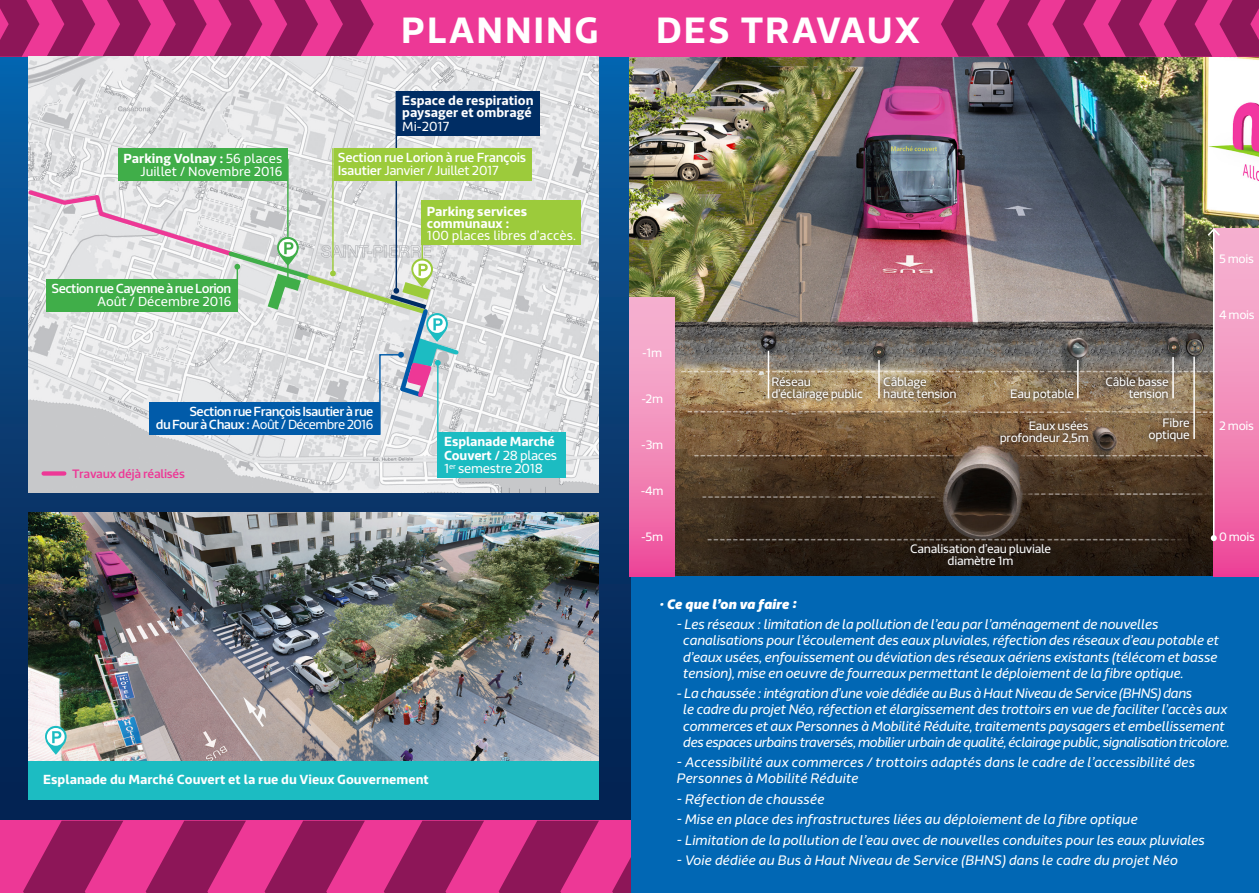
<style>
.page{position:relative;width:1259px;height:893px;background:#fff}
.page>*{position:absolute;margin:0;border:0;box-sizing:border-box;transform-origin:0 0}
.t1{font:700 36px "Riona Sans";letter-spacing:.05em;color:#fff}
.t2{font:italic 13.5px/16.2px "Riona Sans";letter-spacing:-.02em;color:#fff}
.t3{font:italic 13.5px/16.2px "Riona Sans";color:#fff}
.t4{font:italic 900 13.5px "Riona Sans";color:#fff}
.t5{font:700 12.9px/13.5px "Riona Sans";color:#fff}
.t6{font:12.9px/12.9px "Riona Sans";color:#fff;text-align:right}
.t7{font:500 12.9px/12.9px "Riona Sans";letter-spacing:-.05em;color:#fff;text-align:right}
.t8{font:500 12.9px/12.9px "Riona Sans";letter-spacing:-.025em;color:#fff}
.t9{font:12px/12px "Riona Sans";letter-spacing:-.025em;color:#fff;text-align:right}
.t10{font:500 12px "Riona Sans";letter-spacing:-.025em;color:#ed3896}
.s1{font-weight:700}
.s2{font-weight:400}
.s3{font-weight:500}
</style>
<div class="page">
<div style="left:0;top:43px;width:1259px;height:788px;background:linear-gradient(to bottom,#0a60a7,#051c47)"></div>
<div style="left:0;top:821px;width:1259px;height:72px;background:#ed3896"></div>
<svg style="left:612px;top:857px;width:19px;height:36px"></svg>
<svg style="left:499px;top:821px;width:100px;height:72px"></svg>
<svg style="left:384px;top:821px;width:100px;height:72px"></svg>
<svg style="left:265px;top:821px;width:100px;height:72px"></svg>
<svg style="left:146px;top:821px;width:100px;height:72px"></svg>
<svg style="left:23px;top:821px;width:100px;height:72px"></svg>
<div style="left:0;top:0;width:629px;height:57px;background:#ed3896"></div>
<svg style="left:325px;top:0;width:49px;height:57px"></svg>
<svg style="left:269px;top:0;width:49px;height:57px"></svg>
<svg style="left:214px;top:0;width:48px;height:57px"></svg>
<svg style="left:158px;top:0;width:49px;height:57px"></svg>
<svg style="left:102px;top:0;width:49px;height:57px"></svg>
<svg style="left:47px;top:0;width:48px;height:57px"></svg>
<svg style="left:0;top:0;width:40px;height:57px"></svg>
<div style="left:28px;top:512px;width:571px;height:287px;background:#1cbcc2"></div>
<img style="left:28px;top:512px;width:571px;height:249px">
<svg style="left:45px;top:726px;width:22px;height:29px"></svg>
<img style="left:629px;top:57px;width:630px;height:519px">
<div style="left:631px;top:576px;width:628px;height:317px;background:#0167b4"></div>
<img style="left:28px;top:57px;width:571px;height:435px">
<div style="left:119px;top:148px;width:169px;height:33px;background:#40ae49"></div>
<hr style="left:332px;top:148px;width:2px;height:125px;background:#9ccb3b">
<hr style="left:395px;top:91px;width:2px;height:200px;background:#002d64">
<hr style="left:287px;top:159px;width:2px;height:122px;background:#40ae49">
<div style="left:334px;top:148px;width:197px;height:33px;background:#9ccb3b"></div>
<div style="left:396px;top:91px;width:144px;height:45px;background:#002d64"></div>
<div style="left:421px;top:201px;width:160px;height:44px;background:#9ccb3b"></div>
<div style="left:437px;top:432px;width:129px;height:46px;background:#1cbcc2"></div>
<svg style="left:25px;top:187px;width:437px;height:249px;background:#bececc"></svg>
<div style="left:44px;top:471px;width:20px;height:5px;background:#ed3896"></div>
<svg style="left:767px;top:373px;width:100px;height:32px;background:#9e8660"></svg>
<svg style="left:879px;top:373px;width:81px;height:29px;background:#8f7959"></svg>
<svg style="left:1007px;top:385px;width:70px;height:20px"></svg>
<svg style="left:996px;top:417px;width:96px;height:31px;background:#72563b"></svg>
<div style="left:906px;top:539px;width:148px;height:30px;background:#241a12"></div>
<svg style="left:1145px;top:414px;width:48px;height:32px;background:#745b3f"></svg>
<svg style="left:1101px;top:373px;width:71px;height:30px;background:#806e57"></svg>
<hr style="left:1193px;top:357px;width:1px;height:82px;background:#fff">
<hr style="left:1172px;top:357px;width:1px;height:41px;background:#fff">
<hr style="left:1077px;top:360px;width:1px;height:38px;background:#fff">
<hr style="left:878px;top:360px;width:1px;height:38px;background:#fff">
<hr style="left:767px;top:351px;width:2px;height:47px;background:#fff">
<svg style="left:1213px;top:228px;width:46px;height:348px;background:#f28bbb"></svg>
<svg style="left:629px;top:297px;width:46px;height:279px;background:#f289b9"></svg>
<hr style="left:1213px;top:229px;width:1px;height:309px;background:#fff">
<svg style="left:1206px;top:227px;width:15px;height:10px"></svg>
<svg style="left:1210px;top:535px;width:6px;height:6px"></svg>
<div style="left:629px;top:0;width:630px;height:57px;background:#ed3896"></div>
<svg style="left:941px;top:0;width:48px;height:57px"></svg>
<svg style="left:996px;top:0;width:49px;height:57px"></svg>
<svg style="left:1052px;top:0;width:49px;height:57px"></svg>
<svg style="left:1108px;top:0;width:48px;height:57px"></svg>
<svg style="left:1164px;top:0;width:48px;height:57px"></svg>
<svg style="left:1219px;top:0;width:40px;height:57px"></svg>
<h1 class="t1" style="left:401px;top:7px;width:199px">PLANNING</h1>
<p class="t6" style="left:123px;top:152px;width:161px"><span class="s1">Parking Volnay :</span> 56 places<br>Juillet / Novembre 2016</p>
<p class="t7" style="left:52px;top:283px;width:181px">Section rue Cayenne à rue Lorion</p>
<p class="t6" style="left:97px;top:296px;width:136px">Août / Décembre 2016</p>
<p class="t5" style="left:402px;top:95px;width:133px;line-height:12px">Espace de respiration paysager et ombragé</p>
<p class="t6" style="left:402px;top:120px;width:49px">Mi-2017</p>
<p class="t8" style="left:338px;top:152px;width:190px">Section rue Lorion à rue François<br>Isautier <span class="s2">Janvier / Juillet 2017</span></p>
<p class="t5" style="left:427px;top:205px;width:102px;line-height:12px">Parking services communaux :</p>
<p class="t6" style="left:427px;top:229px;width:151px">100 places libres d’accès.</p>
<p class="t7" style="left:156px;top:405px;width:219px">Section rue François Isautier à rue<br>du Four à Chaux : <span class="s2">Août / Décembre 2016</span></p>
<p class="t10" style="left:72px;top:466px;width:114px">Travaux déjà réalisés</p>
<p class="t5" style="left:444px;top:435px;width:115px">Esplanade Marché<br>Couvert <span class="s3">/</span> <span class="s2">28 places<br>1</span><sup>er</sup> <span class="s2">semestre 2018</span></p>
<p class="t5" style="left:43px;top:773px;width:387px">Esplanade du Marché Couvert et la rue du Vieux Gouvernement</p>
<h1 class="t1" style="left:656px;top:7px;width:266px">DES TRAVAUX</h1>
<p class="t9" style="left:642px;top:347px;width:21px">-1m</p>
<p class="t9" style="left:641px;top:393px;width:23px">-2m</p>
<p class="t9" style="left:641px;top:439px;width:23px">-3m</p>
<p class="t9" style="left:641px;top:485px;width:24px">-4m</p>
<p class="t9" style="left:771px;top:376px;width:93px;text-align:left">Réseau d’éclairage public</p>
<p class="t9" style="left:883px;top:376px;width:75px;text-align:left">Câblage haute tension</p>
<p class="t9" style="left:1010px;top:388px;width:66px">Eau potable</p>
<p class="t9" style="left:1000px;top:420px;width:90px">Eaux usées profondeur 2,5m</p>
<p class="t9" style="left:1105px;top:376px;width:65px">Câble basse tension</p>
<p class="t9" style="left:1148px;top:417px;width:43px">Fibre optique</p>
<p class="t9" style="left:1219px;top:253px;width:36px">5 mois</p>
<p class="t9" style="left:1219px;top:309px;width:37px">4 mois</p>
<p class="t9" style="left:1219px;top:420px;width:36px">2 mois</p>
<p class="t9" style="left:641px;top:531px;width:23px">-5m</p>
<p class="t9" style="left:1219px;top:531px;width:37px">0 mois</p>
<p class="t9" style="left:910px;top:543px;width:143px;text-align:center">Canalisation d’eau pluviale diamètre 1m</p>
<p class="t4" style="left:659px;top:595px;width:139px">· Ce que l’on va faire :</p>
<p class="t2" style="left:682px;top:617px;width:537px;text-indent:-6px">- Les réseaux : limitation de la pollution de l’eau par l’aménagement de nouvelles canalisations pour l’écoulement des eaux pluviales, réfection des réseaux d’eau potable et d’eaux usées, enfouissement ou déviation des réseaux aériens existants (télécom et basse tension), mise en oeuvre de fourreaux permettant le déploiement de la fibre optique.</p>
<p class="t2" style="left:682px;top:686px;width:548px;text-indent:-6px">- La chaussée : intégration d’une voie dédiée au Bus à Haut Niveau de Service (BHNS) dans<br>le cadre du projet Néo, réfection et élargissement des trottoirs en vue de faciliter l’accès aux commerces et aux Personnes à Mobilité Réduite, traitements paysagers et embellissement des espaces urbains traversés, mobilier urbain de qualité, éclairage public, signalisation tricolore.</p>
<p class="t3" style="left:676px;top:755px;width:520px">- Accessibilité aux commerces / trottoirs adaptés dans le cadre de l’accessibilité des<br>Personnes à Mobilité Réduite</p>
<p class="t3" style="left:676px;top:791px;width:149px">- Réfection de chaussée</p>
<p class="t3" style="left:676px;top:812px;width:462px">- Mise en place des infrastructures liées au déploiement de la fibre optique</p>
<p class="t2" style="left:676px;top:832px;width:530px">- Limitation de la pollution de l’eau avec de nouvelles conduites pour les eaux pluviales</p>
<p class="t3" style="left:676px;top:853px;width:502px">- Voie dédiée au Bus à Haut Niveau de Service (BHNS) dans le cadre du projet Néo</p>
</div>
